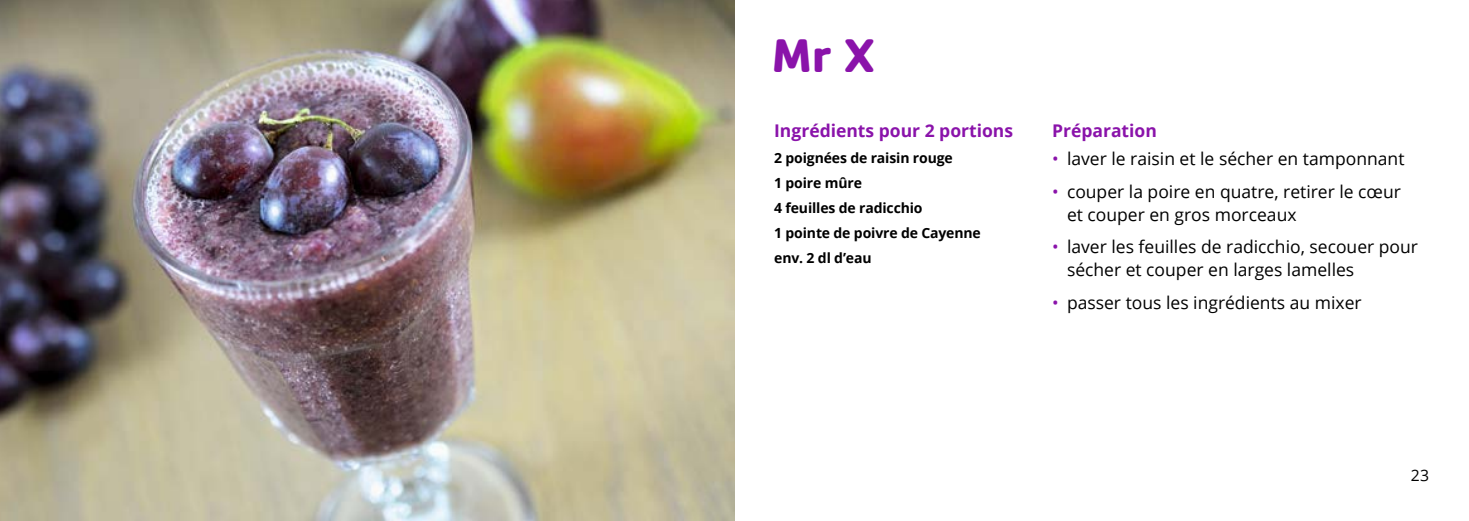
<style>
.page{position:relative;width:1469px;height:521px;background:#fff}
.page>*{position:absolute;margin:0;border:0;box-sizing:border-box;transform-origin:0 0}
.t1{font:700 49px "Cachet";color:#8a13aa}
.t2{font:17.5px/22.8px "Open Sans";color:#000}
.t3{font:700 17.5px "Open Sans";color:#8a13aa}
.t4{font:15.75px "Open Sans";color:#000}
.t5{font:700 14px/25px "Open Sans";letter-spacing:-.01em;color:#000}
.s1{color:#8a13aa}
</style>
<div class="page">
<img style="left:0;top:0;width:734px;height:521px">
<h1 class="t1" style="left:771px;top:23px;width:106px">Mr X</h1>
<p class="t3" style="left:774px;top:119px;width:240px">Ingrédients pour 2 portions</p>
<p class="t5" style="left:774px;top:145px;width:208px">2 poignées de raisin rouge<br>1 poire mûre<br>4 feuilles de radicchio<br>1 pointe de poivre de Cayenne env. 2 dl d’eau</p>
<p class="t3" style="left:1052px;top:119px;width:106px">Préparation</p>
<p class="t2" style="left:1052px;top:147px;width:354px"><span class="s1">•</span> laver le raisin et le sécher en tamponnant</p>
<p class="t2" style="left:1067px;top:180px;width:335px;text-indent:-15px"><span class="s1">•</span> couper la poire en quatre, retirer le cœur et couper en gros morceaux</p>
<p class="t2" style="left:1067px;top:235px;width:352px;text-indent:-15px"><span class="s1">•</span> laver les feuilles de radicchio, secouer pour sécher et couper en larges lamelles</p>
<p class="t2" style="left:1052px;top:290px;width:311px"><span class="s1">•</span> passer tous les ingrédients au mixer</p>
<p class="t4" style="left:1410px;top:465px;width:20px">23</p>
</div>
